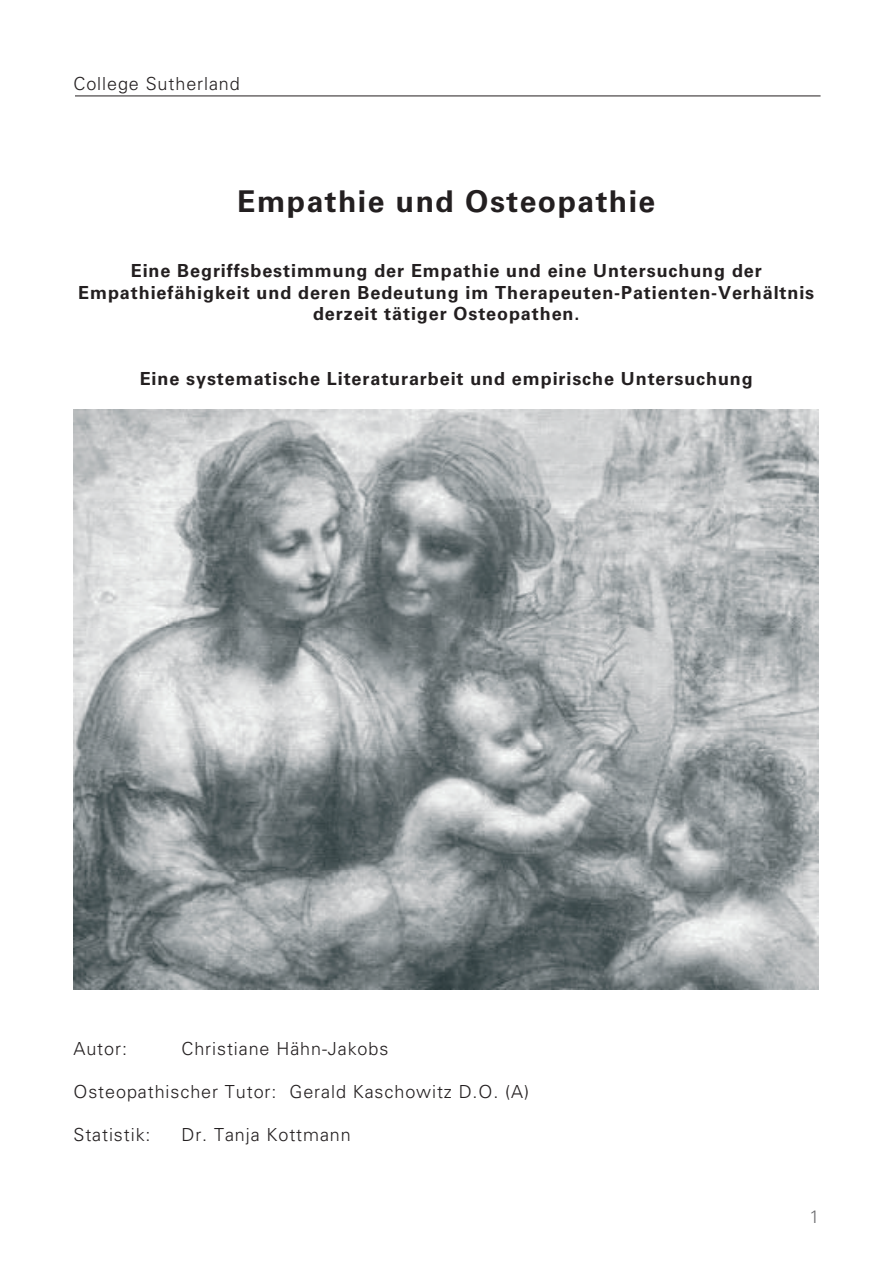
<style>
.page{position:relative;width:893px;height:1263px;background:#fff}
.page>*{position:absolute;margin:0;border:0;box-sizing:border-box;transform-origin:0 0}
.t1{font:700 30px "Univers";letter-spacing:.05em;color:#231f20}
.t2{font:700 18px/21.6px "Univers";letter-spacing:.05em;color:#231f20;text-align:center}
.t3{font:300 18px "Univers";letter-spacing:.05em;color:#231f20}
.t4{font:300 18px "Univers";color:#6c6d70}
</style>
<div class="page">
<hr style="left:75px;top:96px;width:745px;height:1px;background:#231f20">
<img style="left:74px;top:410px;width:745px;height:579px">
<p class="t3" style="left:74px;top:73px;width:168px">College Sutherland</p>
<h1 class="t1" style="left:237px;top:184px;width:419px">Empathie und Osteopathie</h1>
<p class="t2" style="left:78px;top:260px;width:737px">Eine Begriffsbestimmung der Empathie und eine Untersuchung der<br>Empathiefähigkeit und deren Bedeutung im Therapeuten-Patienten-Verhältnis derzeit tätiger Osteopathen.</p>
<p class="t2" style="left:140px;top:368px;width:615px">Eine systematische Literaturarbeit und empirische Untersuchung</p>
<p class="t3" style="left:73px;top:1037px;width:55px">Autor:</p>
<p class="t3" style="left:181px;top:1037px;width:208px">Christiane Hähn-Jakobs</p>
<p class="t3" style="left:73px;top:1081px;width:457px">Osteopathischer Tutor: Gerald Kaschowitz D.O. (A)</p>
<p class="t3" style="left:73px;top:1124px;width:79px">Statistik:</p>
<p class="t3" style="left:181px;top:1124px;width:171px">Dr. Tanja Kottmann</p>
<p class="t4" style="left:809px;top:1206px;width:12px">1</p>
</div>
